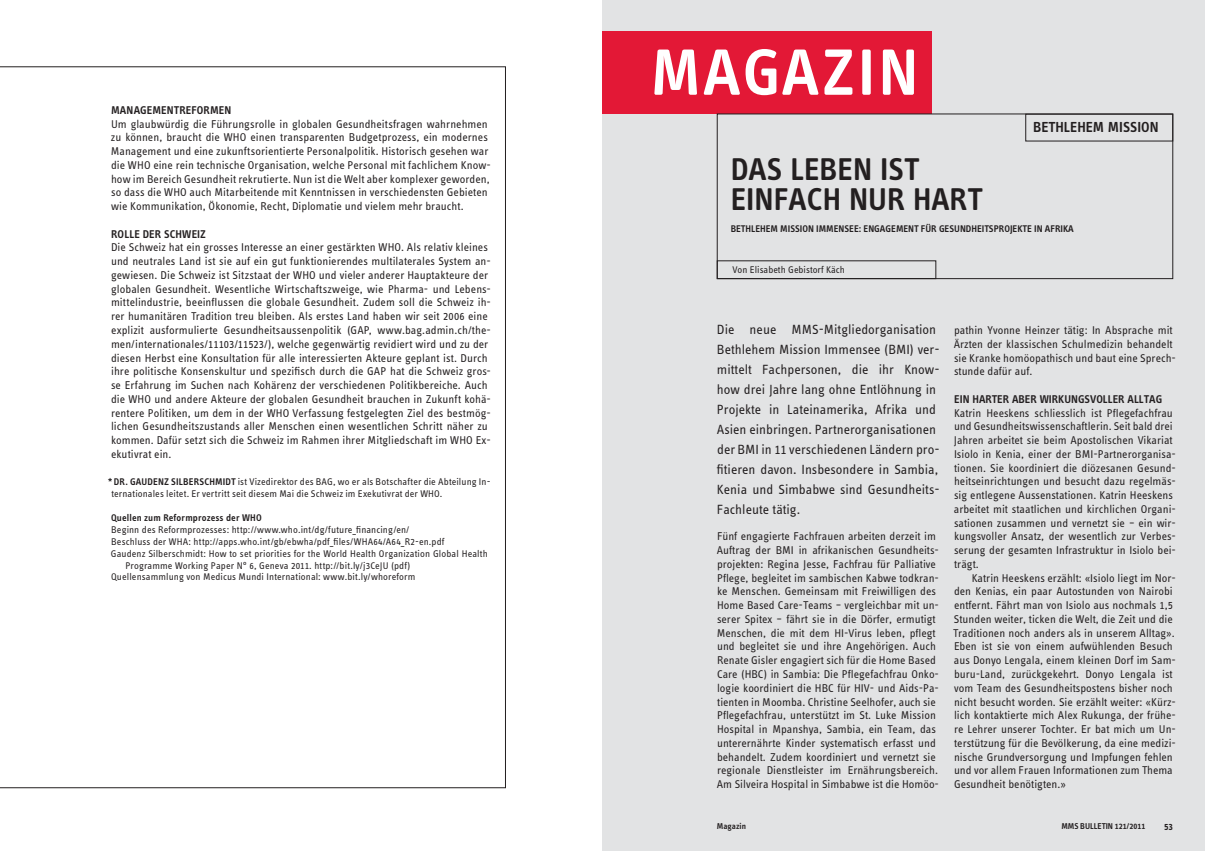
<style>
.page{position:relative;width:1205px;height:851px;background:#fff}
.page>*{position:absolute;margin:0;border:0;box-sizing:border-box;transform-origin:0 0}
.t1{font:67.5px "Info Text Semibold Tf";letter-spacing:.03em;color:#fff}
.t2{font:32.5px/30px "Info Text Semibold Tf";color:#231f20}
.t3{font:600 15px "Info Text";color:#231f20}
.t4{font:13.75px/20px "Info Text Regular Tf";color:#231f20}
.t5{font:11.62px/13.8px "Info Text Regular Tf";color:#231f20}
.t6{font:11.62px "Info Text Semibold Tf";color:#231f20}
.t7{font:10px/11.9px "Info Text Regular Tf";letter-spacing:.01em;color:#231f20}
.t8{font:10px "Info Text Semibold Tf";color:#231f20}
.t9{font:8.75px "Info Text Semibold Tf";color:#231f20}
.s1{font-family:"Info Text Semibold Tf"}
</style>
<div class="page">
<div style="left:602px;top:0;width:603px;height:850px;background:#e2e3e4"></div>
<svg style="left:0;top:66px;width:506px;height:721px"></svg>
<div style="left:602px;top:31px;width:330px;height:83px;background:#e31836"></div>
<div style="left:717px;top:114px;width:456px;height:165px;border:1px solid #231f20"></div>
<div style="left:717px;top:260px;width:219px;height:19px;border:1px solid #231f20"></div>
<div style="left:1025px;top:114px;width:148px;height:27px;border:1px solid #231f20"></div>
<p class="t6" style="left:111px;top:105px;width:122px">MANAGEMENTREFORMEN</p>
<p class="t5" style="left:111px;top:118px;width:382px">Um glaubwürdig die Führungsrolle in globalen Gesundheitsfragen wahrnehmen zu können, braucht die WHO einen transparenten Budgetprozess, ein modernes Management und eine zukunftsorientierte Personalpolitik. Historisch gesehen war die WHO eine rein technische Organisation, welche Personal mit fachlichem Know&shy;how im Bereich Gesundheit rekrutierte. Nun ist die Welt aber komplexer geworden, so dass die WHO auch Mitarbeitende mit Kenntnissen in verschiedensten Gebieten wie Kommunikation, Ökonomie, Recht, Diplomatie und vielem mehr braucht.</p>
<p class="t6" style="left:111px;top:229px;width:96px">ROLLE DER SCHWEIZ</p>
<p class="t5" style="left:111px;top:241px;width:381px">Die Schweiz hat ein grosses Interesse an einer gestärkten WHO. Als relativ kleines und neutrales Land ist sie auf ein gut funktionierendes multilaterales System an&shy;gewiesen. Die Schweiz ist Sitzstaat der WHO und vieler anderer Hauptakteure der globalen Gesundheit. Wesentliche Wirtschaftszweige, wie Pharma- und Lebens&shy;mittelindustrie, beeinflussen die globale Gesundheit. Zudem soll die Schweiz ih&shy;rer humanitären Tradition treu bleiben. Als erstes Land haben wir seit 2006 eine explizit ausformulierte Gesundheitsaussenpolitik (GAP, www.bag.admin.ch/the&shy;men/internationales/11103/11523/), welche gegenwärtig revidiert wird und zu der diesen Herbst eine Konsultation für alle interessierten Akteure geplant ist. Durch ihre politische Konsenskultur und spezifisch durch die GAP hat die Schweiz gros&shy;se Erfahrung im Suchen nach Kohärenz der verschiedenen Politikbereiche. Auch die WHO und andere Akteure der globalen Gesundheit brauchen in Zukunft kohä&shy;rentere Politiken, um dem in der WHO Verfassung festgelegten Ziel des bestmög&shy;lichen Gesundheitszustands aller Menschen einen wesentlichen Schritt näher zu kommen. Dafür setzt sich die Schweiz im Rahmen ihrer Mitgliedschaft im WHO Ex&shy;ekutivrat ein.</p>
<p class="t7" style="left:111px;top:477px;width:381px;text-indent:-4px"><span class="s1">* DR. GAUDENZ SILBERSCHMIDT</span> ist Vizedirektor des BAG, wo er als Botschafter die Abteilung In&shy;ternationales leitet. Er vertritt seit diesem Mai die Schweiz im Exekutivrat der WHO.</p>
<p class="t8" style="left:111px;top:514px;width:152px">Quellen zum Reformprozess der WHO</p>
<p class="t7" style="left:111px;top:524px;width:300px">Beginn des Reformprozesses: http://www.who.int/dg/future_financing/en/</p>
<p class="t7" style="left:111px;top:536px;width:335px">Beschluss der WHA: http://apps.who.int/gb/ebwha/pdf_files/WHA64/A64_R2-en.pdf</p>
<p class="t7" style="left:111px;top:548px;width:378px">Gaudenz Silberschmidt: How to set priorities for the World Health Organization Global Health</p>
<p class="t7" style="left:125px;top:560px;width:287px">Programme Working Paper N° 6, Geneva 2011. http://bit.ly/j3CeJU (pdf)</p>
<p class="t7" style="left:111px;top:572px;width:306px">Quellensammlung von Medicus Mundi International: www.bit.ly/whoreform</p>
<h1 class="t1" style="left:650px;top:47px;width:269px">MAGAZIN</h1>
<p class="t3" style="left:1033px;top:122px;width:127px">BETHLEHEM MISSION</p>
<h2 class="t2" style="left:731px;top:157px;width:253px">DAS LEBEN IST<br>EINFACH NUR HART</h2>
<p class="t8" style="left:731px;top:225px;width:345px">BETHLEHEM MISSION IMMENSEE: ENGAGEMENT FÜR GESUNDHEITSPROJEKTE IN AFRIKA</p>
<p class="t7" style="left:732px;top:265px;width:114px">Von Elisabeth Gebistorf Käch</p>
<p class="t4" style="left:717px;top:320px;width:224px">Die neue MMS-Mitgliedorganisation Bethlehem Mission Immensee (BMI) ver&shy;mittelt Fachpersonen, die ihr Know&shy;how drei Jahre lang ohne Entlöhnung in Projekte in Lateinamerika, Afrika und Asien einbringen. Partnerorganisationen der BMI in 11 verschiedenen Ländern pro&shy;fitieren davon. Insbesondere in Sambia, Kenia und Simbabwe sind Gesundheits-Fachleute tätig.</p>
<p class="t5" style="left:717px;top:530px;width:224px">Fünf engagierte Fachfrauen arbeiten derzeit im Auftrag der BMI in afrikanischen Gesundheits&shy;projekten: Regina Jesse, Fachfrau für Palliative Pflege, begleitet im sambischen Kabwe todkran&shy;ke Menschen. Gemeinsam mit Freiwilligen des Home Based Care-Teams – vergleichbar mit un&shy;serer Spitex – fährt sie in die Dörfer, ermutigt Menschen, die mit dem HI-Virus leben, pflegt und begleitet sie und ihre Angehörigen. Auch Renate Gisler engagiert sich für die Home Based Care (HBC) in Sambia: Die Pflegefachfrau Onko&shy;logie koordiniert die HBC für HIV- und Aids-Pa&shy;tienten in Moomba. Christine Seelhofer, auch sie Pflegefachfrau, unterstützt im St. Luke Mission Hospital in Mpanshya, Sambia, ein Team, das unterernährte Kinder systematisch erfasst und behandelt. Zudem koordiniert und vernetzt sie regionale Dienstleister im Ernährungsbereich.<br>Am Silveira Hospital in Simbabwe ist die Homöo-</p>
<p class="t5" style="left:954px;top:324px;width:224px">pathin Yvonne Heinzer tätig: In Absprache mit Ärzten der klassischen Schulmedizin behandelt sie Kranke homöopathisch und baut eine Sprech&shy;stunde dafür auf.</p>
<p class="t6" style="left:954px;top:394px;width:209px">EIN HARTER ABER WIRKUNGSVOLLER ALLTAG</p>
<p class="t5" style="left:954px;top:406px;width:224px">Katrin Heeskens schliesslich ist Pflegefachfrau und Gesundheitswissenschaftlerin. Seit bald drei Jahren arbeitet sie beim Apostolischen Vikariat Isiolo in Kenia, einer der BMI-Partnerorganisa&shy;tionen. Sie koordiniert die diözesanen Gesund&shy;heitseinrichtungen und besucht dazu regelmäs&shy;sig entlegene Aussenstationen. Katrin Heeskens arbeitet mit staatlichen und kirchlichen Organi&shy;sationen zusammen und vernetzt sie – ein wir&shy;kungsvoller Ansatz, der wesentlich zur Verbes&shy;serung der gesamten Infrastruktur in Isiolo bei&shy;trägt.</p>
<p class="t5" style="left:953px;top:571px;width:224px;text-indent:19px">Katrin Heeskens erzählt: «Isiolo liegt im Nor&shy;den Kenias, ein paar Autostunden von Nairobi entfernt. Fährt man von Isiolo aus nochmals 1,5<br>Stunden weiter, ticken die Welt, die Zeit und die Traditionen noch anders als in unserem Alltag».<br>Eben ist sie von einem aufwühlenden Besuch aus Donyo Lengala, einem kleinen Dorf im Sam&shy;buru-Land, zurückgekehrt. Donyo Lengala ist vom Team des Gesundheitspostens bisher noch nicht besucht worden. Sie erzählt weiter: «Kürz&shy;lich kontaktierte mich Alex Rukunga, der frühe&shy;re Lehrer unserer Tochter. Er bat mich um Un&shy;terstützung für die Bevölkerung, da eine medizi&shy;nische Grundversorgung und Impfungen fehlen und vor allem Frauen Informationen zum Thema Gesundheit benötigten.»</p>
<p class="t9" style="left:717px;top:823px;width:31px">Magazin</p>
<p class="t9" style="left:1119px;top:823px;width:28px">09 08</p>
<p class="t9" style="left:1061px;top:823px;width:85px">MMS BULLETIN 121/2011</p>
<p class="t8" style="left:1164px;top:822px;width:11px">53</p>
</div>
